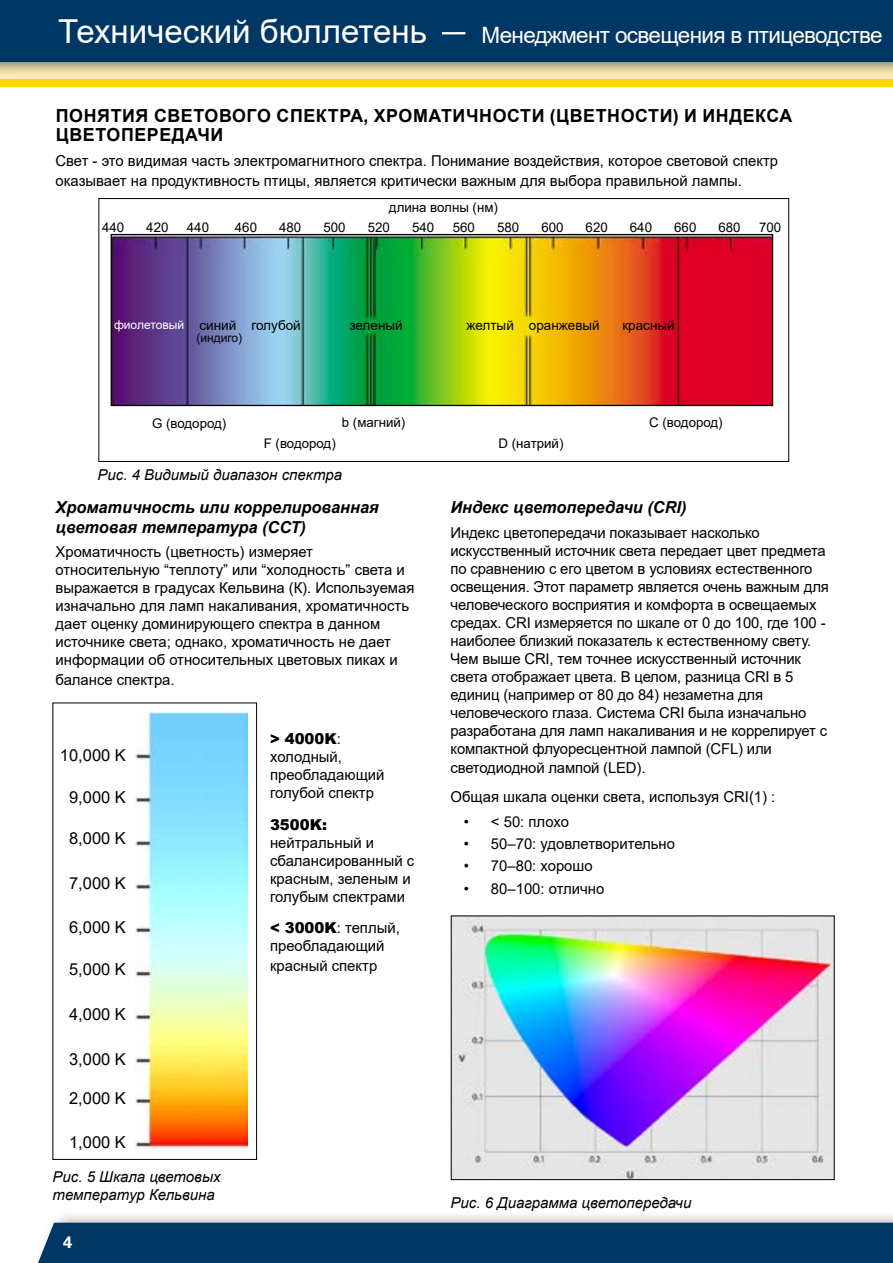
<style>
.page{position:relative;width:893px;height:1263px;background:#fff}
.page>*{position:absolute;margin:0;border:0;box-sizing:border-box;transform-origin:0 0}
.t1{font:33px "Arial";color:#fff}
.t2{font:22.5px "Arial";letter-spacing:-.03em;color:#fff}
.t3{font:700 18px/19.5px "Arial";letter-spacing:.035em;color:#000}
.t4{font:italic 700 16.5px/19.5px "Arial";color:#000}
.t5{font:16.5px "Arial";color:#000}
.t6{font:700 16.5px "Univers LT Std";color:#fff}
.t7{font:15px/18px "Arial";letter-spacing:-.01em;color:#000}
.t8{font:italic 15px/18px "Arial";color:#000}
.t9{font:900 15px "Arial";color:#000}
.t10{font:13.5px "Arial";color:#000}
.t11{font:13.35px "Arial";color:#000}
.t12{font:12px "Arial";color:#000}
.s1{font-family:"Nyala";font-size:51px}
.s2{font-size:12px;color:#fff}
.s3{font-weight:900}
</style>
<div class="page">
<div style="left:28px;top:1209px;width:865px;height:54px;background:#000;opacity:.4"></div>
<div style="left:33px;top:1223px;width:860px;height:40px;background:#003764"></div>
<div style="left:0;top:0;width:893px;height:84px;background:#fdebb6"></div>
<div style="left:0;top:79px;width:893px;height:8px;background:#fdd600"></div>
<div style="left:0;top:0;width:893px;height:77px;background:#000;opacity:.4"></div>
<div style="left:0;top:0;width:893px;height:62px;background:#003764"></div>
<img style="left:453px;top:917px;width:380px;height:261px">
<div style="left:451px;top:915px;width:384px;height:265px;border:1px solid #000"></div>
<div style="left:98px;top:198px;width:691px;height:264px;border:1px solid #000"></div>
<img style="left:113px;top:236px;width:658px;height:168px">
<div style="left:111px;top:234px;width:662px;height:172px;border:1px solid #000"></div>
<div style="left:52px;top:702px;width:205px;height:458px;border:1px solid #000"></div>
<img style="left:135px;top:713px;width:113px;height:441px">
<h1 class="t1" style="left:58px;top:9px;width:410px">Технический бюллетень <span class="s1">–</span></h1>
<h2 class="t2" style="left:481px;top:20px;width:403px">Менеджмент освещения в птицеводстве</h2>
<p class="t3" style="left:56px;top:106px;width:738px">ПОНЯТИЯ СВЕТОВОГО СПЕКТРА, ХРОМАТИЧНОСТИ (ЦВЕТНОСТИ) И ИНДЕКСА<br>ЦВЕТОПЕРЕДАЧИ</p>
<p class="t7" style="left:56px;top:151px;width:724px;line-height:19.5px">Свет - это видимая часть электромагнитного спектра. Понимание воздействия, которое световой спектр оказывает на продуктивность птицы, является критически важным для выбора правильной лампы.</p>
<p class="t11" style="left:389px;top:198px;width:110px">длина волны (нм)</p>
<p class="t11" style="left:102px;top:218px;width:24px">440</p>
<p class="t11" style="left:146px;top:218px;width:24px">420</p>
<p class="t11" style="left:187px;top:218px;width:24px">440</p>
<p class="t11" style="left:235px;top:218px;width:24px">460</p>
<p class="t11" style="left:279px;top:218px;width:24px">480</p>
<p class="t11" style="left:323px;top:218px;width:24px">500</p>
<p class="t11" style="left:368px;top:218px;width:24px">520</p>
<p class="t11" style="left:412px;top:218px;width:24px">540</p>
<p class="t11" style="left:453px;top:218px;width:24px">560</p>
<p class="t11" style="left:497px;top:218px;width:24px">580</p>
<p class="t11" style="left:541px;top:218px;width:24px">600</p>
<p class="t11" style="left:586px;top:218px;width:24px">620</p>
<p class="t11" style="left:630px;top:218px;width:24px">640</p>
<p class="t11" style="left:674px;top:218px;width:24px">660</p>
<p class="t11" style="left:718px;top:218px;width:24px">680</p>
<p class="t11" style="left:759px;top:218px;width:24px">700</p>
<p class="t10" style="left:114px;top:316px;width:188px"><span class="s2">фиолетовый</span> синий голубой</p>
<p class="t10" style="left:350px;top:316px;width:55px">зеленый</p>
<p class="t10" style="left:466px;top:316px;width:135px">желтый оранжевый</p>
<p class="t10" style="left:622px;top:316px;width:54px">красный</p>
<p class="t12" style="left:196px;top:329px;width:47px">(индиго)</p>
<p class="t11" style="left:152px;top:414px;width:76px">G (водород)</p>
<p class="t11" style="left:342px;top:413px;width:65px">b (магний)</p>
<p class="t11" style="left:264px;top:434px;width:73px">F (водород)</p>
<p class="t8" style="left:98px;top:466px;width:246px">Рис. 4 Видимый диапазон спектра</p>
<p class="t4" style="left:56px;top:498px;width:325px">Хроматичность или коррелированная цветовая температура (ССТ)</p>
<p class="t7" style="left:56px;top:543px;width:360px">Хроматичность (цветность) измеряет относительную “теплоту” или “холодность” света и выражается в градусах Кельвина (К). Используемая изначально для ламп накаливания, хроматичность дает оценку доминирующего спектра в данном источнике света; однако, хроматичность не дает информации об относительных цветовых пиках и</p>
<p class="t7" style="left:56px;top:670px;width:121px">балансе спектра.</p>
<p class="t5" style="left:60px;top:743px;width:68px">10,000 K</p>
<p class="t5" style="left:69px;top:786px;width:58px">9,000 K</p>
<p class="t5" style="left:69px;top:827px;width:58px">8,000 K</p>
<p class="t5" style="left:69px;top:872px;width:58px">7,000 K</p>
<p class="t5" style="left:69px;top:916px;width:58px">6,000 K</p>
<p class="t5" style="left:69px;top:958px;width:58px">5,000 K</p>
<p class="t5" style="left:69px;top:1003px;width:58px">4,000 K</p>
<p class="t5" style="left:69px;top:1048px;width:58px">3,000 K</p>
<p class="t5" style="left:69px;top:1087px;width:58px">2,000 K</p>
<p class="t5" style="left:69px;top:1131px;width:58px">1,000 K</p>
<p class="t8" style="left:53px;top:1168px;width:170px">Рис. 5 Шкала цветовых температур Кельвина</p>
<p class="t6" style="left:63px;top:1232px;width:11px">4</p>
<p class="t7" style="left:270px;top:730px;width:116px"><span class="s3">&gt; 4000K</span>: холодный, преобладающий голубой спектр</p>
<p class="t9" style="left:270px;top:813px;width:58px">3500K:</p>
<p class="t7" style="left:270px;top:833px;width:146px">нейтральный и сбалансированный с красным, зеленым и голубым спектрами</p>
<p class="t7" style="left:270px;top:919px;width:131px"><span class="s3">&lt; 3000K</span>: теплый, преобладающий</p>
<p class="t7" style="left:270px;top:956px;width:109px">красный спектр</p>
<p class="t11" style="left:499px;top:434px;width:66px">D (натрий)</p>
<p class="t11" style="left:649px;top:413px;width:75px">C (водород)</p>
<p class="t4" style="left:450px;top:498px;width:238px">Индекс цветопередачи (CRI)</p>
<p class="t7" style="left:450px;top:523px;width:380px">Индекс цветопередачи показывает насколько искусственный источник света передает цвет предмета по сравнению с его цветом в условиях естественного освещения. Этот параметр является очень важным для человеческого восприятия и комфорта в освещаемых средах. CRI измеряется по шкале от 0 до 100, где 100 - наиболее близкий показатель к естественному свету.<br>Чем выше CRI, тем точнее искусственный источник света отображает цвета. В целом, разница CRI в 5 единиц (например от 80 до 84) незаметна для человеческого глаза. Система CRI была изначально разработана для ламп накаливания и не коррелирует с компактной флуоресцентной лампой (CFL) или</p>
<p class="t7" style="left:450px;top:754px;width:326px;line-height:28.8px">светодиодной лампой (LED).<br>Общая шкала оценки света, используя CRI(1) :</p>
<p class="t7" style="left:464px;top:812px;width:107px">• &lt; 50: плохо</p>
<p class="t7" style="left:464px;top:834px;width:212px">• 50–70: удовлетворительно</p>
<p class="t7" style="left:464px;top:856px;width:130px">• 70–80: хорошо</p>
<p class="t7" style="left:464px;top:879px;width:142px">• 80–100: отлично</p>
<p class="t8" style="left:450px;top:1194px;width:242px">Рис. 6 Диаграмма цветопередачи</p>
</div>
